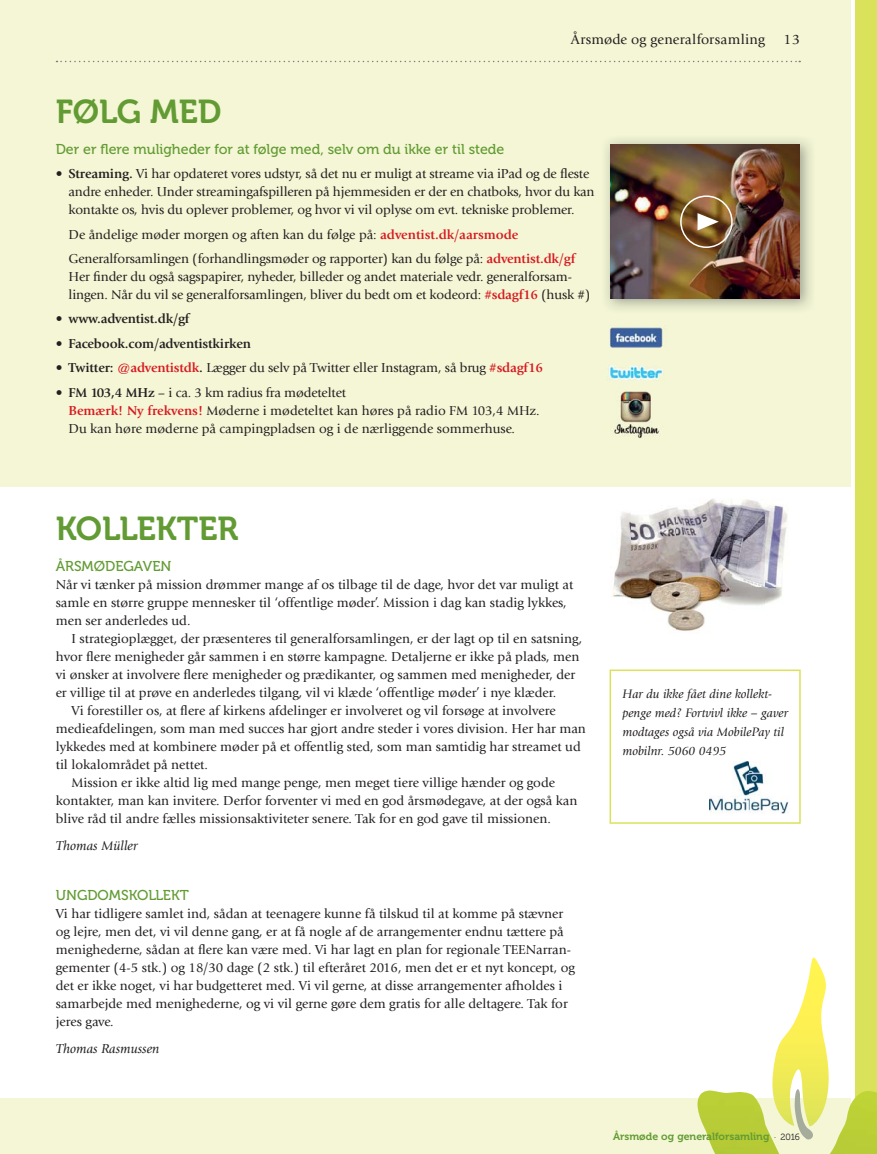
<style>
.page{position:relative;width:877px;height:1154px;background:#fff}
.page>*{position:absolute;margin:0;border:0;box-sizing:border-box;transform-origin:0 0}
.t1{font:33px "Museo 700";color:#629b33}
.t2{font:14.25px "Museo 500";color:#629b33}
.t3{font:14.25px "Giovanni";letter-spacing:.015em;color:#231f20}
.t4{font:13.5px/18px "Giovanni";color:#231f20}
.t5{font:700 13.5px "Giovanni";letter-spacing:-.01em;color:#231f20}
.t6{font:italic 13.5px "Giovanni";color:#231f20}
.t7{font:italic 12.75px/18.8px "Giovanni";color:#231f20}
.t8{font:10.5px "Museo 700";color:#629b33}
.s1{font-weight:700}
.s2{font-weight:700;color:#d71920}
.s3{font-family:"Museo 300";font-size:9px;color:#231f20}
</style>
<div class="page">
<div style="left:0;top:0;width:851px;height:1153px;background:#f4f6d5"></div>
<svg style="left:56px;top:61px;width:744px;height:1px"></svg>
<img style="left:606px;top:139px;width:205px;height:170px">
<img style="left:611px;top:144px;width:189px;height:154px">
<div style="left:680px;top:195px;width:53px;height:53px;border:2px solid #fff;border-radius:50%"></div>
<svg style="left:697px;top:213px;width:22px;height:17px"></svg>
<div style="left:855px;top:0;width:22px;height:1153px;background:#d9e25a"></div>
<img style="left:609px;top:327px;width:56px;height:20px">
<img style="left:607px;top:365px;width:56px;height:15px">
<img style="left:614px;top:391px;width:46px;height:47px">
<div style="left:0;top:487px;width:853px;height:610px;background:#fff"></div>
<img style="left:612px;top:499px;width:176px;height:132px">
<img style="left:697px;top:1090px;width:180px;height:63px">
<svg style="left:768px;top:957px;width:71px;height:184px"></svg>
<svg style="left:609px;top:669px;width:192px;height:154px"></svg>
<img style="left:709px;top:761px;width:80px;height:52px">
<p class="t3" style="left:571px;top:34px;width:196px">Årsmøde og generalforsamling</p>
<p class="t3" style="left:783px;top:34px;width:18px">13</p>
<h1 class="t1" style="left:56px;top:99px;width:167px">FØLG MED</h1>
<p class="t2" style="left:56px;top:143px;width:450px">Der er flere muligheder for at følge med, selv om du ikke er til stede</p>
<p class="t4" style="left:68px;top:166px;width:528px;text-indent:-13px"><span class="s1">• Streaming.</span> Vi har opdateret vores udstyr, så det nu er muligt at streame via iPad og de fleste andre enheder. Under streamingafspilleren på hjemmesiden er der en chatboks, hvor du kan kontakte os, hvis du oplever problemer, og hvor vi vil oplyse om evt. tekniske problemer.</p>
<p class="t4" style="left:68px;top:223px;width:508px;line-height:24.5px">De åndelige møder morgen og aften kan du følge på: <span class="s2">adventist.dk/aarsmode<br></span>Generalforsamlingen (forhandlingsmøder og rapporter) kan du følge på: <span class="s2">adventist.dk/gf</span></p>
<p class="t4" style="left:68px;top:269px;width:523px">Her finder du også sagspapirer, nyheder, billeder og andet materiale vedr. generalforsam&shy;lingen. Når du vil se generalforsamlingen, bliver du bedt om et kodeord: <span class="s2">#sdagf16</span> (husk #)</p>
<p class="t5" style="left:56px;top:313px;width:135px">• www.adventist.dk/gf</p>
<p class="t5" style="left:56px;top:338px;width:197px">• Facebook.com/adventistkirken</p>
<p class="t4" style="left:56px;top:360px;width:489px"><span class="s1">• Twitter:</span> <span class="s2">@adventistdk</span><span class="s1">.</span> Lægger du selv på Twitter eller Instagram, så brug <span class="s2">#sdagf16</span></p>
<p class="t4" style="left:68px;top:384px;width:472px;text-indent:-13px"><span class="s1">• FM 103,4 MHz</span> – i ca. 3 km radius fra mødeteltet<br><span class="s2">Bemærk! Ny frekvens!</span> Møderne i mødeteltet kan høres på radio FM 103,4 MHz.<br>Du kan høre møderne på campingpladsen og i de nærliggende sommerhuse.</p>
<h1 class="t1" style="left:56px;top:516px;width:184px">KOLLEKTER</h1>
<p class="t2" style="left:56px;top:560px;width:117px">ÅRSMØDEGAVEN</p>
<p class="t4" style="left:56px;top:576px;width:519px">Når vi tænker på mission drømmer mange af os tilbage til de dage, hvor det var muligt at samle en større gruppe mennesker til ‘offentlige møder’. Mission i dag kan stadig lykkes, men ser anderledes ud.</p>
<p class="t4" style="left:71px;top:630px;width:512px">I strategioplægget, der præsenteres til generalforsamlingen, er der lagt op til en satsning,</p>
<p class="t4" style="left:56px;top:648px;width:525px">hvor flere menigheder går sammen i en større kampagne. Detaljerne er ikke på plads, men</p>
<p class="t4" style="left:56px;top:666px;width:521px">vi ønsker at involvere flere menigheder og prædikanter, og sammen med menigheder, der</p>
<p class="t4" style="left:56px;top:684px;width:502px">er villige til at prøve en anderledes tilgang, vil vi klæde ‘offentlige møder’ i nye klæder.</p>
<p class="t4" style="left:71px;top:702px;width:486px">Vi forestiller os, at flere af kirkens afdelinger er involveret og vil forsøge at involvere</p>
<p class="t4" style="left:56px;top:720px;width:532px">medieafdelingen, som man med succes har gjort andre steder i vores division. Her har man</p>
<p class="t4" style="left:56px;top:738px;width:526px">lykkedes med at kombinere møder på et offentlig sted, som man samtidig har streamet ud</p>
<p class="t4" style="left:56px;top:756px;width:154px">til lokalområdet på nettet.</p>
<p class="t4" style="left:71px;top:774px;width:485px">Mission er ikke altid lig med mange penge, men meget tiere villige hænder og gode</p>
<p class="t4" style="left:56px;top:792px;width:523px">kontakter, man kan invitere. Derfor forventer vi med en god årsmødegave, at der også kan</p>
<p class="t4" style="left:56px;top:810px;width:497px">blive råd til andre fælles missionsaktiviteter senere. Tak for en god gave til missionen.</p>
<p class="t6" style="left:56px;top:840px;width:83px">Thomas Müller</p>
<p class="t2" style="left:56px;top:889px;width:135px">UNGDOMSKOLLEKT</p>
<p class="t4" style="left:56px;top:905px;width:521px">Vi har tidligere samlet ind, sådan at teenagere kunne få tilskud til at komme på stævner og lejre, men det, vi vil denne gang, er at få nogle af de arrangementer endnu tættere på menighederne, sådan at flere kan være med. Vi har lagt en plan for regionale TEENarran&shy;gementer (4-5 stk.) og 18/30 dage (2 stk.) til efteråret 2016, men det er et nyt koncept, og det er ikke noget, vi har budgetteret med. Vi vil gerne, at disse arrangementer afholdes i samarbejde med menighederne, og vi vil gerne gøre dem gratis for alle deltagere. Tak for jeres gave.</p>
<p class="t6" style="left:56px;top:1043px;width:105px">Thomas Rasmussen</p>
<p class="t7" style="left:622px;top:685px;width:167px">Har du ikke fået dine kollekt&shy;penge med? Fortvivl ikke – gaver modtages også via MobilePay til mobilnr. 5060 0495</p>
<p class="t8" style="left:613px;top:1132px;width:188px">Årsmøde og generalforsamling <span class="s3">· 2016</span></p>
</div>
